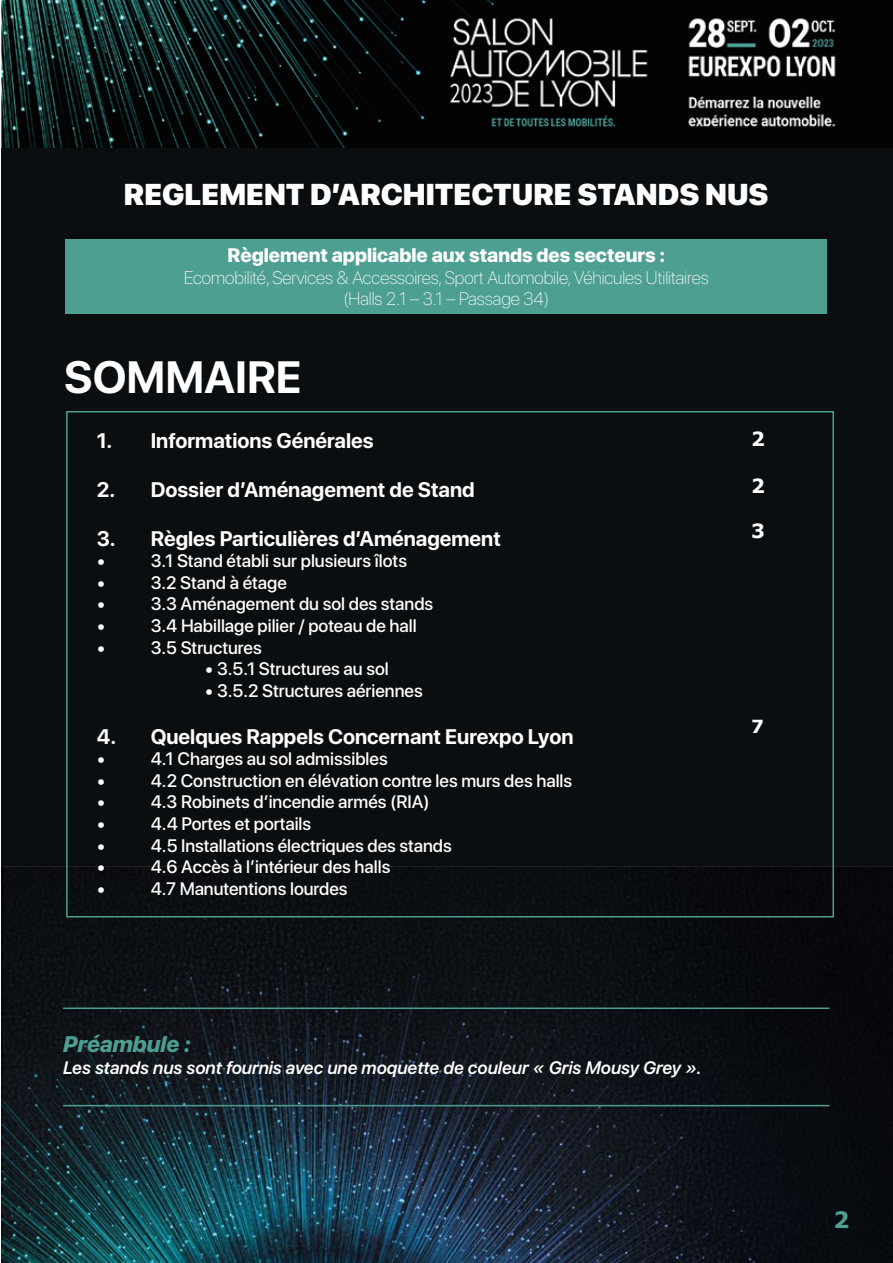
<style>
.page{position:relative;width:893px;height:1263px;background:#fff}
.page>*{position:absolute;margin:0;border:0;box-sizing:border-box;transform-origin:0 0}
.t1{font:700 45px "SF Pro Display";color:#fff}
.t2{font:900 30px "SF Pro Display";color:#fff}
.t3{font:italic 800 22.5px "SF Pro Display";color:#4d9f91}
.t4{font:700 22.5px "Verdana";color:#4d9f91}
.t5{font:700 21px "SF Pro Display";color:#fff}
.t6{font:800 19.5px "SF Pro Display";color:#fff}
.t7{font:700 19.5px "Verdana";color:#fff}
.t8{font:500 18px "SF Pro Display";color:#fff}
.t9{font:100 18px/21.6px "SF Pro Display";color:#fff;text-align:center}
.t10{font:italic 600 18px "SF Pro Display";color:#fff}
.t11{font:700 18px "Verdana";color:#fff}
</style>
<div class="page">
<div style="left:1px;top:0;width:892px;height:866px;background:#0b0e10"></div>
<img style="left:1px;top:866px;width:892px;height:397px">
<img style="left:1px;top:0;width:892px;height:148px">
<div style="left:66px;top:239px;width:761px;height:74px;background:#4d9f91"></div>
<hr style="left:63px;top:1007px;width:766px;height:2px;background:#4d9f91">
<hr style="left:63px;top:1105px;width:766px;height:1px;background:#4d9f91">
<h2 class="t2" style="left:124px;top:173px;width:646px">REGLEMENT DʼARCHITECTURE STANDS NUS</h2>
<p class="t6" style="left:228px;top:241px;width:439px">Règlement applicable aux stands des secteurs :</p>
<p class="t9" style="left:184px;top:266px;width:526px">Ecomobilité, Services &amp; Accessoires, Sport Automobile, Véhicules Utilitaires (Halls 2.1 – 3.1 – Passage 34)</p>
<h1 class="t1" style="left:64px;top:351px;width:239px">SOMMAIRE</h1>
<p class="t5" style="left:97px;top:429px;width:278px">1. Informations Générales</p>
<p class="t5" style="left:97px;top:477px;width:379px">2. Dossier d’Aménagement de Stand</p>
<p class="t5" style="left:97px;top:526px;width:406px">3. Règles Particulières d’Aménagement</p>
<p class="t8" style="left:97px;top:548px;width:10px">•</p>
<p class="t8" style="left:151px;top:548px;width:258px">3.1 Stand établi sur plusieurs îlots</p>
<p class="t8" style="left:97px;top:569px;width:10px">•</p>
<p class="t8" style="left:151px;top:569px;width:138px">3.2 Stand à étage</p>
<p class="t8" style="left:97px;top:591px;width:10px">•</p>
<p class="t8" style="left:151px;top:591px;width:284px">3.3 Aménagement du sol des stands</p>
<p class="t8" style="left:97px;top:613px;width:10px">•</p>
<p class="t8" style="left:151px;top:613px;width:267px">3.4 Habillage pilier / poteau de hall</p>
<p class="t8" style="left:97px;top:634px;width:10px">•</p>
<p class="t8" style="left:151px;top:634px;width:112px">3.5 Structures</p>
<p class="t8" style="left:205px;top:656px;width:186px">• 3.5.1 Structures au sol</p>
<p class="t8" style="left:205px;top:677px;width:219px">• 3.5.2 Structures aériennes</p>
<p class="t5" style="left:97px;top:724px;width:478px">4. Quelques Rappels Concernant Eurexpo Lyon</p>
<p class="t8" style="left:97px;top:746px;width:10px">•</p>
<p class="t8" style="left:151px;top:746px;width:238px">4.1 Charges au sol admissibles</p>
<p class="t8" style="left:97px;top:767px;width:10px">•</p>
<p class="t8" style="left:151px;top:767px;width:423px">4.2 Construction en élévation contre les murs des halls</p>
<p class="t8" style="left:97px;top:789px;width:10px">•</p>
<p class="t8" style="left:151px;top:789px;width:280px">4.3 Robinets d’incendie armés (RIA)</p>
<p class="t8" style="left:97px;top:811px;width:10px">•</p>
<p class="t8" style="left:151px;top:811px;width:162px">4.4 Portes et portails</p>
<p class="t8" style="left:97px;top:832px;width:10px">•</p>
<p class="t8" style="left:151px;top:832px;width:303px">4.5 Installations électriques des stands</p>
<p class="t8" style="left:97px;top:854px;width:10px">•</p>
<p class="t8" style="left:151px;top:854px;width:241px">4.6 Accès à l’intérieur des halls</p>
<p class="t8" style="left:97px;top:875px;width:10px">•</p>
<p class="t8" style="left:151px;top:875px;width:198px">4.7 Manutentions lourdes</p>
<p class="t7" style="left:751px;top:425px;width:15px">2</p>
<p class="t7" style="left:751px;top:472px;width:15px">2</p>
<p class="t7" style="left:751px;top:517px;width:15px">3</p>
<p class="t11" style="left:751px;top:713px;width:14px">7</p>
<p class="t3" style="left:63px;top:1028px;width:129px">Préambule :</p>
<p class="t10" style="left:63px;top:1054px;width:640px">Les stands nus sont fournis avec une moquette de couleur « Gris Mousy Grey ».</p>
<p class="t4" style="left:833px;top:1204px;width:17px">2</p>
</div>
